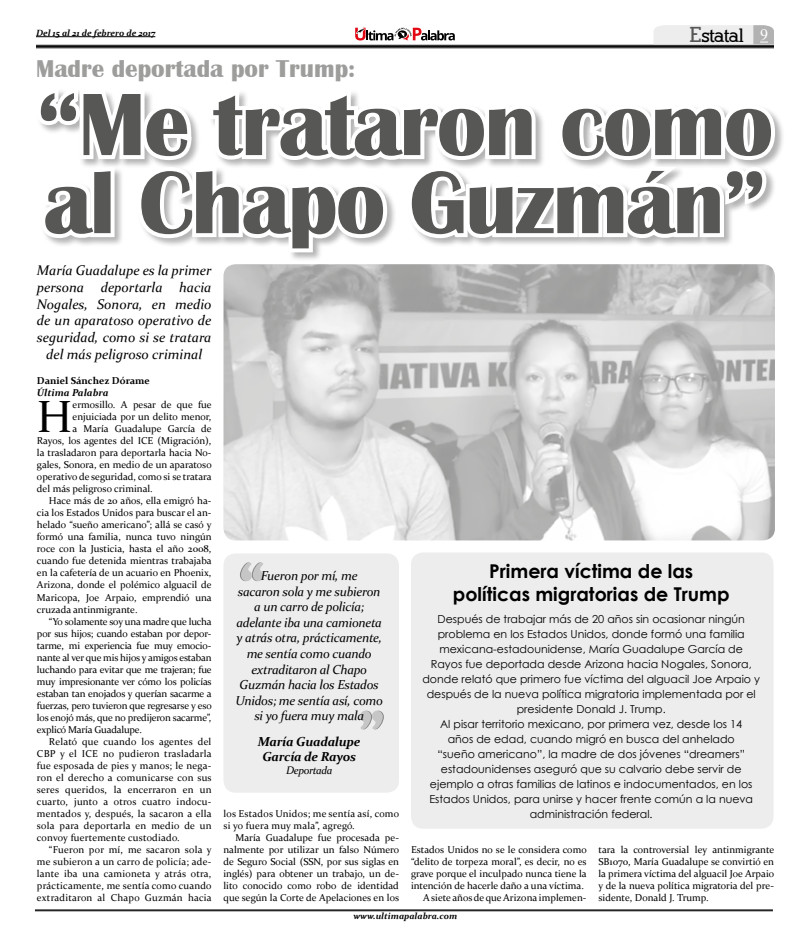
<style>
.page{position:relative;width:810px;height:944px;background:#fff}
.page>*{position:absolute;margin:0;border:0;box-sizing:border-box;transform-origin:0 0}
.t1{font:700 91.5px/78px "Britannic";letter-spacing:-.02em;color:#575756}
.t2{font:45.1px "Constantia";color:#000}
.t3{font:700 25px "Britannic";color:#9d9d9c}
.t4{font:700 19px/22.8px "Century Gothic";color:#000;text-align:center}
.t5{font:700 18px "Alexandria FLF";letter-spacing:-.04em;color:#000}
.t6{font:italic 14px/16.8px "Constantia";color:#000;text-align:center}
.t7{font:italic 13px/15.6px "Constantia";letter-spacing:-.02em;color:#000;text-align:center}
.t8{font:italic 700 13px/15.6px "Constantia";letter-spacing:-.02em;color:#000;text-align:center}
.t9{font:11px/15px "Century Gothic";color:#000;text-align:center}
.t10{font:italic 11px "Constantia";letter-spacing:-.04em;color:#000}
.t11{font:10px/12px "Constantia";color:#000;text-align:justify}
.t12{font:10px/12px "Constantia";letter-spacing:.02em;color:#000}
.t13{font:10px "Constantia";letter-spacing:-.02em;color:#000}
.t14{font:700 10px "Constantia";color:#000}
.t15{font:italic 700 10px "Constantia";color:#000}
.t16{font:italic 700 9px "Constantia";color:#000}
.s1{font-size:21px;color:#575756}
.s2{font-family:"Times New Roman";font-weight:400;font-size:16px;color:#fff}
</style>
<div class="page">
<hr style="left:35px;top:909px;width:738px;height:1px;background:#000">
<hr style="left:35px;top:910px;width:738px;height:1px;background:#000">
<hr style="left:36px;top:45px;width:738px;height:1px;background:#000">
<hr style="left:36px;top:46px;width:738px;height:1px;background:#000">
<hr style="left:36px;top:47px;width:738px;height:1px;background:#000">
<svg style="left:355px;top:27px;width:100px;height:14px"></svg>
<svg style="left:654px;top:25px;width:120px;height:19px;background:#e4e3e3"></svg>
<hr style="left:36px;top:36px;width:119px;height:1px;background:#000">
<svg style="left:40px;top:91px;width:739px;height:165px"></svg>
<img style="left:224px;top:264px;width:551px;height:276px">
<div style="left:411px;top:552px;width:363px;height:276px;background:#ededed;border-radius:12px"></div>
<div style="left:224px;top:553px;width:175px;height:239px;background:#ededed;border-radius:12px"></div>
<svg style="left:240px;top:562px;width:24px;height:19px"></svg>
<svg style="left:360px;top:710px;width:24px;height:19px"></svg>
<p class="t16" style="left:36px;top:27px;width:121px">Del 15 al 21 de febrero de 2017</p>
<h3 class="t3" style="left:36px;top:55px;width:321px">Madre deportada por Trump:</h3>
<h3 class="t5" style="left:689px;top:26px;width:81px"><span class="s1">E</span>statal <span class="s2">9</span></h3>
<h1 class="t1" style="left:37px;top:86px;width:738px">“Me trataron como al Chapo Guzmán”</h1>
<h3 class="t6" style="left:37px;top:261px;width:176px">María Guadalupe es la primer persona deportarla hacia<br>Nogales, Sonora, en medio de un aparatoso operativo de seguridad, como si se tratara del más peligroso criminal</h3>
<p class="t14" style="left:37px;top:374px;width:114px">Daniel Sánchez Dórame</p>
<p class="t15" style="left:37px;top:386px;width:73px">Última Palabra</p>
<h2 class="t2" style="left:37px;top:386px;width:37px">H</h2>
<p class="t11" style="left:73px;top:398px;width:141px">ermosillo. A pesar de que fue</p>
<p class="t11" style="left:73px;top:410px;width:140px">enjuiciada por un delito menor,</p>
<p class="t11" style="left:73px;top:422px;width:141px">a María Guadalupe García de</p>
<p class="t11" style="left:37px;top:434px;width:176px">Rayos, los agentes del ICE (Migración),</p>
<p class="t11" style="left:37px;top:446px;width:176px">la trasladaron para deportarla hacia No-</p>
<p class="t11" style="left:37px;top:458px;width:176px">gales, Sonora, en medio de un aparatoso</p>
<p class="t11" style="left:37px;top:470px;width:176px">operativo de seguridad, como si se tratara</p>
<p class="t11" style="left:37px;top:482px;width:117px">del más peligroso criminal.</p>
<p class="t11" style="left:49px;top:494px;width:164px">Hace más de 20 años, ella emigró ha-</p>
<p class="t11" style="left:37px;top:506px;width:176px">cia los Estados Unidos para buscar el an-</p>
<p class="t11" style="left:37px;top:518px;width:176px">helado “sueño americano”; allá se casó y</p>
<p class="t11" style="left:37px;top:530px;width:176px">formó una familia, nunca tuvo ningún</p>
<p class="t11" style="left:37px;top:542px;width:176px">roce con la Justicia, hasta el año 2008,</p>
<p class="t11" style="left:37px;top:554px;width:176px">cuando fue detenida mientras trabajaba</p>
<p class="t11" style="left:37px;top:566px;width:176px">en la cafetería de un acuario en Phoenix,</p>
<p class="t11" style="left:37px;top:578px;width:176px">Arizona, donde el polémico alguacil de</p>
<p class="t11" style="left:37px;top:590px;width:176px">Maricopa, Joe Arpaio, emprendió una</p>
<p class="t11" style="left:37px;top:602px;width:102px">cruzada antinmigrante.</p>
<p class="t13" style="left:49px;top:614px;width:164px">“Yo solamente soy una madre que lucha</p>
<p class="t13" style="left:37px;top:626px;width:176px">por sus hijos; cuando estaban por depor-</p>
<p class="t13" style="left:37px;top:638px;width:176px">tarme, mi experiencia fue muy emocio-</p>
<p class="t13" style="left:37px;top:650px;width:176px">nante al ver que mis hijos y amigos estaban</p>
<p class="t13" style="left:37px;top:662px;width:176px">luchando para evitar que me trajeran; fue</p>
<p class="t13" style="left:37px;top:674px;width:176px">muy impresionante ver cómo los policías</p>
<p class="t13" style="left:37px;top:686px;width:176px">estaban tan enojados y querían sacarme a</p>
<p class="t13" style="left:37px;top:698px;width:176px">fuerzas, pero tuvieron que regresarse y eso</p>
<p class="t13" style="left:37px;top:710px;width:176px">los enojó más, que no predijeron sacarme”,</p>
<p class="t13" style="left:37px;top:722px;width:107px">explicó María Guadalupe.</p>
<p class="t12" style="left:49px;top:734px;width:164px">Relató que cuando los agentes del</p>
<p class="t12" style="left:37px;top:746px;width:176px">CBP y el ICE no pudieron trasladarla</p>
<p class="t12" style="left:37px;top:758px;width:176px">fue esposada de pies y manos; le nega-</p>
<p class="t12" style="left:37px;top:770px;width:176px">ron el derecho a comunicarse con sus</p>
<p class="t12" style="left:37px;top:782px;width:176px">seres queridos, la encerraron en un</p>
<p class="t12" style="left:37px;top:794px;width:176px">cuarto, junto a otros cuatro indocu-</p>
<p class="t12" style="left:37px;top:806px;width:176px">mentados y, después, la sacaron a ella</p>
<p class="t12" style="left:37px;top:818px;width:176px">sola para deportarla en medio de un</p>
<p class="t12" style="left:37px;top:830px;width:144px">convoy fuertemente custodiado.</p>
<p class="t12" style="left:49px;top:842px;width:164px">“Fueron por mí, me sacaron sola y</p>
<p class="t12" style="left:37px;top:854px;width:176px">me subieron a un carro de policía; ade-</p>
<p class="t12" style="left:37px;top:866px;width:176px">lante iba una camioneta y atrás otra,</p>
<p class="t12" style="left:37px;top:878px;width:176px">prácticamente, me sentía como cuando</p>
<p class="t12" style="left:37px;top:890px;width:176px">extraditaron al Chapo Guzmán hacia</p>
<h3 class="t4" style="left:453px;top:559px;width:278px">Primera víctima de las políticas migratorias de Trump</h3>
<p class="t9" style="left:422px;top:611px;width:339px">Después de trabajar más de 20 años sin ocasionar ningún problema en los Estados Unidos, donde formó una familia mexicana-estadounidense, María Guadalupe García de Rayos fue deportada desde Arizona hacia Nogales, Sonora, donde relató que primero fue víctima del alguacil Joe Arpaio y después de la nueva política migratoria implementada por el presidente Donald J. Trump.<br>Al pisar territorio mexicano, por primera vez, desde los 14<br>años de edad, cuando migró en busca del anhelado<br>“sueño americano”, la madre de dos jóvenes “dreamers” estadounidenses aseguró que su calvario debe servir de ejemplo a otras familias de latinos e indocumentados, en los Estados Unidos, para unirse y hacer frente común a la nueva administración federal.</p>
<h3 class="t7" style="left:236px;top:567px;width:149px">Fueron por mí, me<br>sacaron sola y me subieron a un carro de policía; adelante iba una camioneta y atrás otra, prácticamente, me sentía como cuando extraditaron al Chapo<br>Guzmán hacia los Estados<br>Unidos; me sentía así, como si yo fuera muy mala</h3>
<h3 class="t8" style="left:258px;top:732px;width:104px">María Guadalupe<br>García de Rayos</h3>
<p class="t10" style="left:286px;top:763px;width:48px">Deportada</p>
<p class="t12" style="left:224px;top:806px;width:177px">los Estados Unidos; me sentía así, como si yo fuera muy mala”, agregó.</p>
<p class="t11" style="left:223px;top:830px;width:177px;text-indent:12px">María Guadalupe fue procesada pe&shy;nalmente por utilizar un falso Número de Seguro Social (SSN, por sus siglas en inglés) para obtener un trabajo, un de&shy;lito conocido como robo de identidad que según la Corte de Apelaciones en los</p>
<p class="t11" style="left:411px;top:842px;width:177px;text-align:right">Estados Unidos no se le considera como “delito de torpeza moral”, es decir, no es grave porque el inculpado nunca tiene la intención de hacerle daño a una víctima.<br>A siete años de que Arizona implemen-</p>
<p class="t11" style="left:598px;top:842px;width:177px">tara la controversial ley antinmigrante SB1070, María Guadalupe se convirtió en la primera víctima del alguacil Joe Arpaio y de la nueva política migratoria del pre&shy;sidente, Donald J. Trump.</p>
<p class="t16" style="left:353px;top:909px;width:105px">www.ultimapalabra.com</p>
</div>
